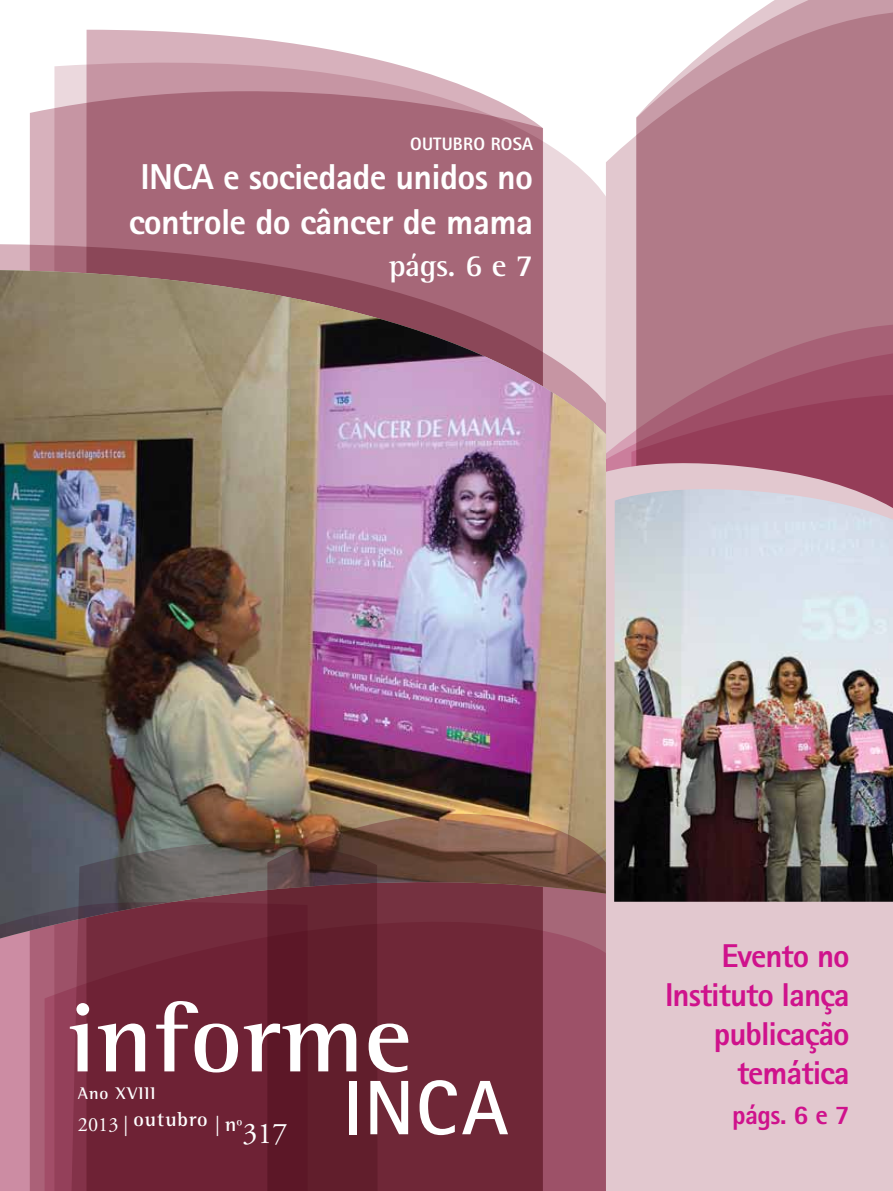
<style>
.page{position:relative;width:893px;height:1191px;background:#fff}
.page>*{position:absolute;margin:0;border:0;box-sizing:border-box;transform-origin:0 0}
.t1{font:700 100.5px "Rotis Semi Serif";letter-spacing:.01em;color:#fff}
.t2{font:700 77.25px "Rotis Sans Serif";color:#fff}
.t3{font:800 36px/45px "Rotis Sans Serif";letter-spacing:-.02em;color:#fff;text-align:center}
.t4{font:800 33px/39px "Rotis Sans Serif";letter-spacing:-.03em;color:#cf128c;text-align:right}
.t5{font:700 31.5px "Rotis Semi Serif";color:#fff}
.t6{font:800 27px "Rotis Sans Serif";color:#cf128c}
.t7{font:700 20.25px "Rotis Semi Serif";letter-spacing:.05em;color:#fff}
.t8{font:800 18px "Rotis Sans Serif";letter-spacing:.01em;color:#fff}
.t9{font:700 17.25px "Rotis Semi Serif";letter-spacing:.05em;color:#fff}
.s1{font-family:"Adobe Garamond Pro";font-weight:400}
.s2{font-family:"Adobe Garamond";font-weight:400;font-size:30px}
</style>
<div class="page">
<svg style="left:86px;top:30px;width:297px;height:31px;fill:#d7b1bc"></svg>
<svg style="left:54px;top:61px;width:552px;height:183px"></svg>
<svg style="left:30px;top:90px;width:513px;height:154px;background:#ae7383"></svg>
<svg style="left:0;top:244px;width:606px;height:26px;background:#ab7180"></svg>
<svg style="left:606px;top:11px;width:287px;height:313px;background:#be909c"></svg>
<svg style="left:606px;top:324px;width:287px;height:128px;background:#a96579"></svg>
<div style="left:606px;top:452px;width:287px;height:739px;background:#e2c8cf"></div>
<img style="left:0;top:270px;width:606px;height:630px">
<svg style="left:0;top:900px;width:71px;height:291px;background:#b0768b"></svg>
<svg style="left:267px;top:813px;width:339px;height:105px;background:#83564a"></svg>
<svg style="left:71px;top:841px;width:307px;height:77px;background:#61474b"></svg>
<img style="left:614px;top:489px;width:279px;height:412px">
<svg style="left:45px;top:918px;width:561px;height:273px;background:#732a3c"></svg>
<p class="t8" style="left:410px;top:132px;width:124px">OUTUBRO ROSA</p>
<p class="t3" style="left:129px;top:154px;width:406px">INCA e sociedade unidos no controle do câncer de mama</p>
<p class="t5" style="left:389px;top:247px;width:146px">págs. 6 e 7</p>
<h1 class="t1" style="left:68px;top:977px;width:345px">informe</h1>
<h2 class="t2" style="left:343px;top:1059px;width:167px">INCA</h2>
<p class="t9" style="left:78px;top:1083px;width:79px">Ano XVIII</p>
<p class="t7" style="left:78px;top:1107px;width:211px"><span class="s1">2013 |</span> outubro <span class="s1">|</span> nº<span class="s2">317</span></p>
<p class="t4" style="left:665px;top:936px;width:186px">Evento no<br>Instituto lança publicação temática</p>
<p class="t6" style="left:732px;top:1097px;width:119px">págs. 6 e 7</p>
</div>
